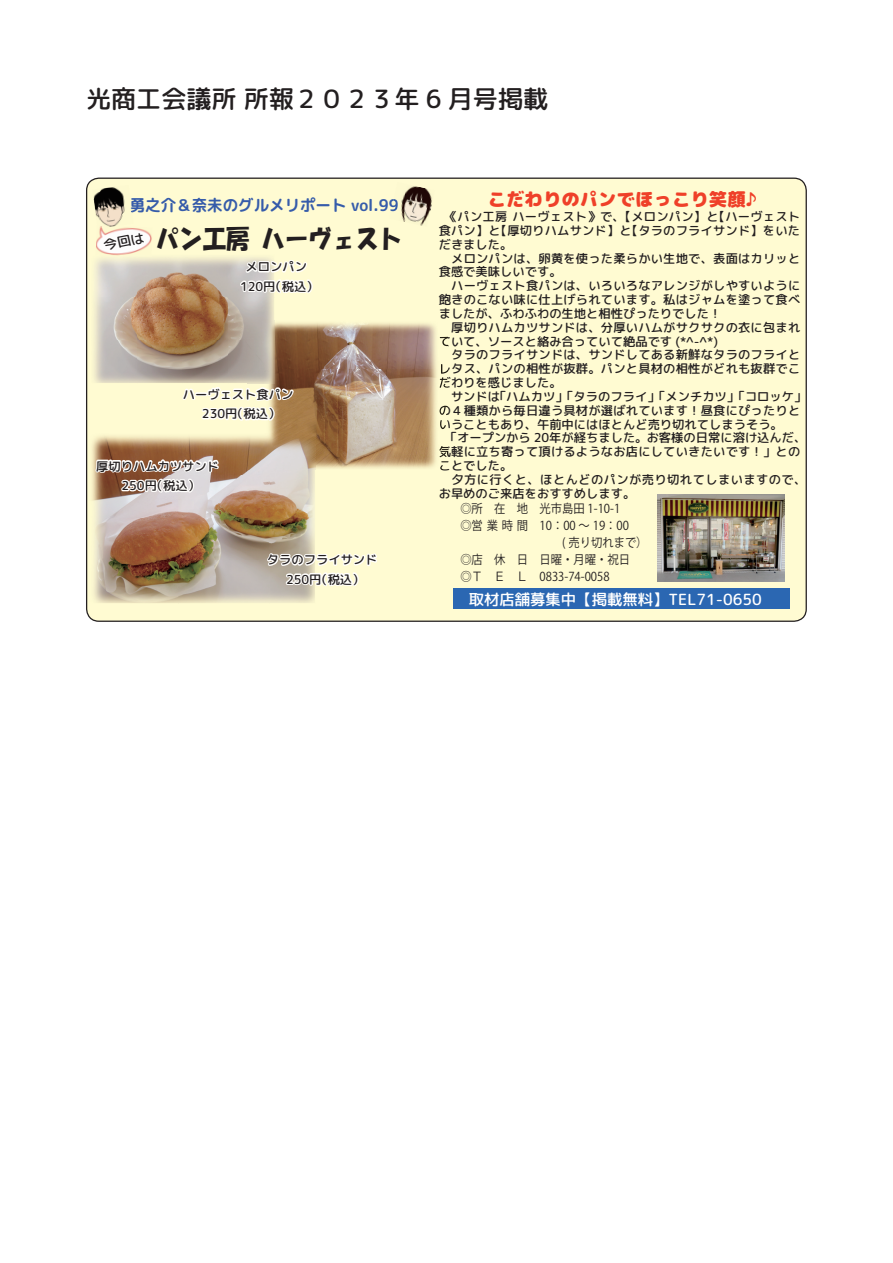
<style>
.page{position:relative;width:893px;height:1263px;background:#fff}
.page>*{position:absolute;margin:0;border:0;box-sizing:border-box;transform-origin:0 0}
.t1{font:25.8px "HG Soei Kakupoptai";color:#231f20;scale:.91 1}
.t2{font:25.05px "rounded mplus 1 c medium";color:#231f20}
.t3{font:18.45px "rounded mplus 2 c black";color:#ef4029}
.t4{font:16.2px "rounded mplus 1 c bold";color:#365caa;scale:.96 1}
.t5{font:15.3px "rounded mplus 1 c medium";color:#fff}
.t6{font:12.3px/13.8px "rounded mplus 1 c medium";letter-spacing:.015em;color:#231f20;text-align:center}
.t7{font:12.3px "Koz Go Pro";color:#231f20;scale:.92 1}
</style>
<div class="page">
<div style="left:87px;top:178px;width:719px;height:443px;background:#fffbd2;border-radius:12px"></div>
<div style="left:453px;top:588px;width:337px;height:21px;background:#2b67b2"></div>
<img style="left:658px;top:494px;width:126px;height:87px">
<img style="left:93px;top:187px;width:39px;height:38px">
<img style="left:401px;top:186px;width:31px;height:40px">
<img style="left:391px;top:199px;width:7px;height:13px">
<img style="left:274px;top:320px;width:163px;height:149px">
<svg style="left:439px;top:336px;width:8px;height:133px"></svg>
<img style="left:92px;top:441px;width:223px;height:162px">
<img style="left:94px;top:257px;width:180px;height:93px">
<img style="left:247px;top:320px;width:27px;height:30px">
<img style="left:96px;top:225px;width:56px;height:30px">
<img style="left:97px;top:225px;width:18px;height:3px">
<svg style="left:238px;top:257px;width:75px;height:41px"></svg>
<img style="left:94px;top:350px;width:285px;height:241px">
<svg style="left:103px;top:232px;width:42px;height:19px"></svg>
<h2 class="t2" style="left:86px;top:81px;width:464px">光商工会議所所報２０２３年 6 月号掲載</h2>
<h3 class="t4" style="left:130px;top:194px;width:281px">勇之介＆奈未のグルメリポート vol.99</h3>
<h1 class="t1" style="left:156px;top:226px;width:105px">パン工房</h1>
<h1 class="t1" style="left:262px;top:226px;width:156px">ハーヴェスト</h1>
<p class="t6" style="left:240px;top:257px;width:80px;line-height:19.5px">メロンパン<br>120 （円税込(</p>
<p class="t6" style="left:183px;top:384px;width:112px;line-height:19.5px">ハーヴェスト食パン<br>230 （円税込(</p>
<p class="t6" style="left:96px;top:456px;width:124px;line-height:19.5px">厚切りハムカツサンド<br>250 （円税込(</p>
<p class="t6" style="left:267px;top:550px;width:112px;line-height:19.5px">タラのフライサンド<br>250 （円税込(</p>
<h3 class="t3" style="left:488px;top:186px;width:271px">こだわりのパンでほっこり笑顔♪</h3>
<p class="t6" style="left:439px;top:210px;width:363px">　《パン工房ハーヴェスト》で、【メロンパン】【とハーヴェスト</p>
<p class="t6" style="left:439px;top:224px;width:363px">食パン】【と厚切りハムサンド】【とタラのフライサンド】をいた</p>
<p class="t6" style="left:439px;top:237px;width:75px">だきました。</p>
<p class="t6" style="left:439px;top:251px;width:363px">　メロンパンは、卵黄を使った柔らかい生地で、表面はカリッと</p>
<p class="t6" style="left:439px;top:265px;width:124px">食感で美味しいです。</p>
<p class="t6" style="left:439px;top:279px;width:363px">　ハーヴェスト食パンは、いろいろなアレンジがしやすいように</p>
<p class="t6" style="left:439px;top:293px;width:363px">飽きのこない味に仕上げられています。私はジャムを塗って食べ</p>
<p class="t6" style="left:439px;top:307px;width:284px">ましたが、ふわふわの生地と相性ぴったりでした!</p>
<p class="t6" style="left:439px;top:320px;width:363px">　厚切りハムカツサンドは、分厚いハムがサクサクの衣に包まれ</p>
<p class="t6" style="left:439px;top:334px;width:281px">ていて、ソースと絡み合っていて絶品です ^*) ^- (*</p>
<p class="t6" style="left:439px;top:348px;width:363px">　タラのフライサンドは、サンドしてある新鮮なタラのフライと</p>
<p class="t6" style="left:439px;top:362px;width:363px">レタス、パンの相性が抜群。パンと具材の相性がどれも抜群でこ</p>
<p class="t6" style="left:439px;top:376px;width:124px">だわりを感じました。</p>
<p class="t6" style="left:494px;top:390px;width:314px">「ハムカツ」「タラのフライ」「メンチカツ」「コロッケ「</p>
<p class="t6" style="left:439px;top:390px;width:369px;text-align:left">　サンドは<br>の４種類から毎日違う具材が選ばれています！昼食にぴったりということもあり、午前中にはほとんど売り切れてしまうそう。<br>　「オープンから 20年が経ちました。お客様の日常に溶け込んだ、気軽に立ち寄って頂けるようなお店にしていきたいです！」とのことでした。<br>　夕方に行くと、ほとんどのパンが売り切れてしまいますので、お早めのご来店をおすすめします。</p>
<p class="t7" style="left:460px;top:501px;width:26px">◎所</p>
<p class="t7" style="left:494px;top:501px;width:14px">在</p>
<p class="t7" style="left:517px;top:501px;width:114px">地　光市島田 1-10-1</p>
<p class="t7" style="left:460px;top:518px;width:75px">◎営業時間</p>
<p class="t7" style="left:517px;top:551px;width:124px">日　日曜・月曜・祝日</p>
<p class="t7" style="left:540px;top:518px;width:99px">10：00~ 19：00</p>
<p class="t7" style="left:460px;top:551px;width:26px">◎店</p>
<p class="t7" style="left:494px;top:551px;width:14px">休</p>
<p class="t7" style="left:460px;top:568px;width:26px">◎Ｔ</p>
<p class="t7" style="left:494px;top:568px;width:14px">Ｅ</p>
<p class="t7" style="left:517px;top:568px;width:14px">Ｌ</p>
<p class="t7" style="left:540px;top:568px;width:78px">0833-74-0058</p>
<p class="t5" style="left:469px;top:588px;width:295px">取材店舗募集中【掲載無料】TEL71-0650</p>
</div>
